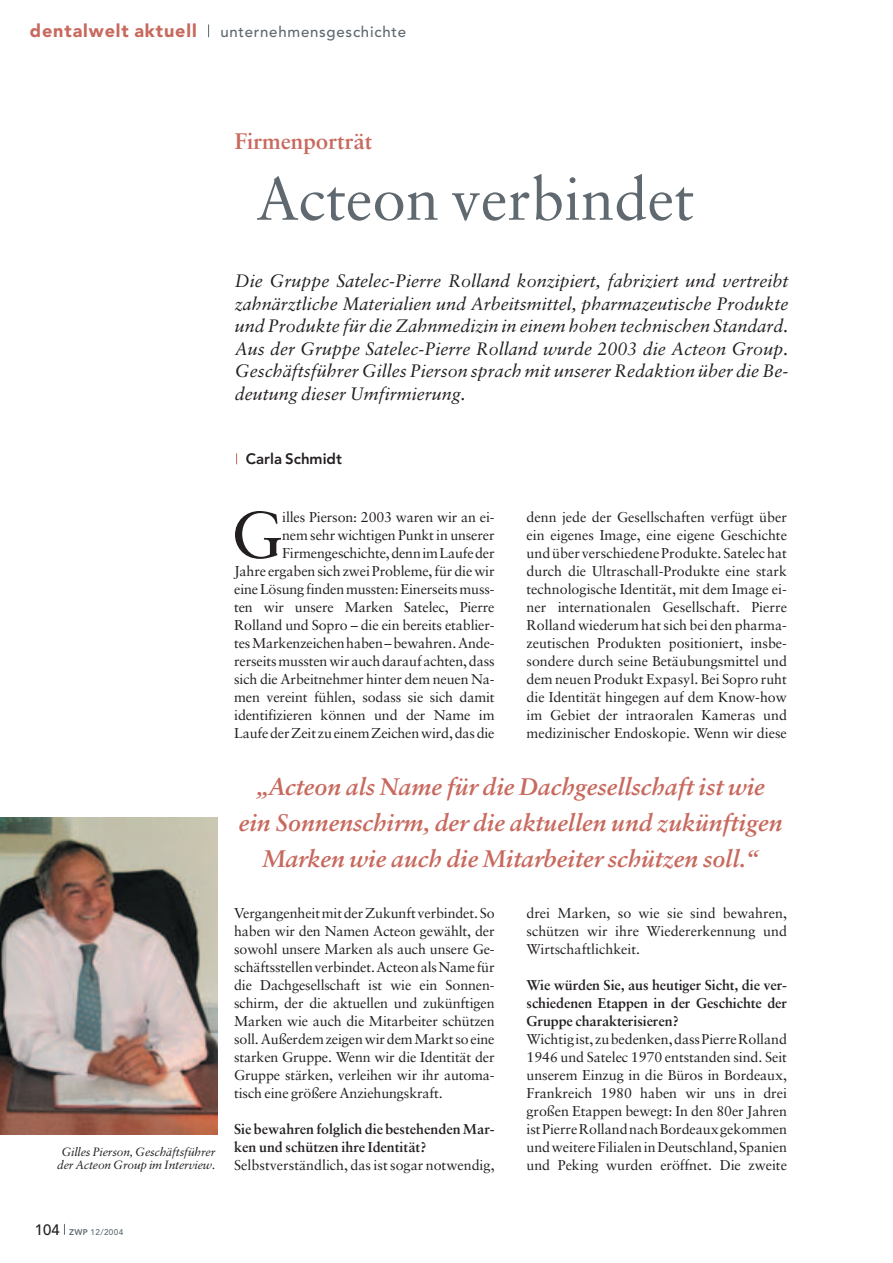
<style>
.page{position:relative;width:893px;height:1263px;background:#fff}
.page>*{position:absolute;margin:0;border:0;box-sizing:border-box;transform-origin:0 0}
.t1{font:65.85px "Sabon";color:#231f20}
.t2{font:60px "Sabon";color:#5f696f}
.t3{font:italic 700 24px/36px "Sabon";color:#c8695e;text-align:center}
.t4{font:700 22.5px "Sabon";color:#c8695e}
.t5{font:italic 18px/22.5px "Sabon";color:#231f20;text-align:justify}
.t6{font:900 18px "Avenir";letter-spacing:.05em;color:#c8695e}
.t7{font:500 15px "Avenir";letter-spacing:.05em;color:#5f696f}
.t8{font:800 15px "Avenir";color:#231f20}
.t9{font:14.25px/18px "Sabon";letter-spacing:-.01em;color:#231f20;text-align:justify}
.t10{font:700 14.25px/18px "Sabon";color:#231f20}
.t11{font:italic 12px/13.5px "Sabon";letter-spacing:-.015em;color:#231f20;text-align:center}
.t12{font:500 8.25px "Avenir";letter-spacing:.05em;color:#5f696f}
.s1{font-size:15px;color:#231f20}
.s2{font-weight:800}
</style>
<div class="page">
<svg style="left:208px;top:24px;width:1px;height:13px"></svg>
<img style="left:1px;top:818px;width:216px;height:316px">
<p class="t6" style="left:30px;top:24px;width:169px">dentalwelt aktuell</p>
<p class="t7" style="left:220px;top:26px;width:187px">unternehmensgeschichte</p>
<h3 class="t4" style="left:235px;top:132px;width:139px">Firmenporträt</h3>
<h2 class="t2" style="left:256px;top:174px;width:440px">Acteon verbindet</h2>
<p class="t5" style="left:235px;top:271px;width:555px">Die Gruppe Satelec-Pierre Rolland konzipiert, fabriziert und vertreibt zahnärztliche Materialien und Arbeitsmittel, pharmazeutische Produkte und Produkte für die Zahnmedizin in einem hohen technischen Standard.<br>Aus der Gruppe Satelec-Pierre Rolland wurde 2003 die Acteon Group.<br>Geschäftsführer Gilles Pierson sprach mit unserer Redaktion über die Be&shy;deutung dieser Umfirmierung.</p>
<p class="t8" style="left:246px;top:453px;width:97px">Carla Schmidt</p>
<h1 class="t1" style="left:231px;top:508px;width:53px">G</h1>
<p class="t9" style="left:234px;top:509px;width:262px;text-align:right">illes Pierson: 2003 waren wir an ei-<br>nem sehr wichtigen Punkt in unserer Firmengeschichte, denn im Laufe der<br>Jahre ergaben sich zwei Probleme, für die wir eine Lösung finden mussten: Einerseits muss&shy;ten wir unsere Marken Satelec, Pierre Rolland und Sopro – die ein bereits etablier&shy;tes Markenzeichen haben – bewahren. Ande&shy;rerseits mussten wir auch darauf achten, dass sich die Arbeitnehmer hinter dem neuen Na&shy;men vereint fühlen, sodass sie sich damit identifizieren können und der Name im Laufe der Zeit zu einem Zeichen wird, das die</p>
<p class="t9" style="left:526px;top:509px;width:262px">denn jede der Gesellschaften verfügt über ein eigenes Image, eine eigene Geschichte und über verschiedene Produkte. Satelec hat durch die Ultraschall-Produkte eine stark technologische Identität, mit dem Image ei&shy;ner internationalen Gesellschaft. Pierre Rolland wiederum hat sich bei den pharma&shy;zeutischen Produkten positioniert, insbe&shy;sondere durch seine Betäubungsmittel und dem neuen Produkt Expasyl. Bei Sopro ruht die Identität hingegen auf dem Know-how im Gebiet der intraoralen Kameras und medizinischer Endoskopie. Wenn wir diese</p>
<p class="t11" style="left:57px;top:1146px;width:160px">Gilles Pierson, Geschäftsführer der Acteon Group im Interview.</p>
<h3 class="t3" style="left:239px;top:771px;width:545px">„Acteon als Name für die Dachgesellschaft ist wie ein Sonnenschirm, der die aktuellen und zukünftigen<br>Marken wie auch die Mitarbeiter schützen soll.“</h3>
<p class="t9" style="left:234px;top:905px;width:262px">Vergangenheit mit der Zukunft verbindet. So haben wir den Namen Acteon gewählt, der sowohl unsere Marken als auch unsere Ge&shy;schäftsstellen verbindet. Acteon als Name für die Dachgesellschaft ist wie ein Sonnen&shy;schirm, der die aktuellen und zukünftigen Marken wie auch die Mitarbeiter schützen soll. Außerdem zeigen wir dem Markt so eine starken Gruppe. Wenn wir die Identität der Gruppe stärken, verleihen wir ihr automa&shy;tisch eine größere Anziehungskraft.</p>
<p class="t10" style="left:234px;top:1121px;width:262px">Sie bewahren folglich die bestehenden Mar&shy;ken und schützen ihre Identität?</p>
<p class="t9" style="left:234px;top:1157px;width:262px">Selbstverständlich, das ist sogar notwendig,</p>
<p class="t9" style="left:526px;top:905px;width:262px">drei Marken, so wie sie sind bewahren, schützen wir ihre Wiedererkennung und Wirtschaftlichkeit.</p>
<p class="t10" style="left:526px;top:977px;width:262px;text-align:justify">Wie würden Sie, aus heutiger Sicht, die ver&shy;schiedenen Etappen in der Geschichte der Gruppe charakterisieren?</p>
<p class="t9" style="left:526px;top:1031px;width:262px">Wichtig ist, zu bedenken, dass Pierre Rolland 1946 und Satelec 1970 entstanden sind. Seit unserem Einzug in die Büros in Bordeaux, Frankreich 1980 haben wir uns in drei großen Etappen bewegt: In den 80er Jahren ist Pierre Rolland nach Bordeaux gekommen und weitere Filialen in Deutschland, Spanien und Peking wurden eröffnet. Die zweite</p>
<p class="t12" style="left:35px;top:1228px;width:90px"><span class="s1">104</span> <span class="s2">ZWP</span> 12/2004</p>
</div>
